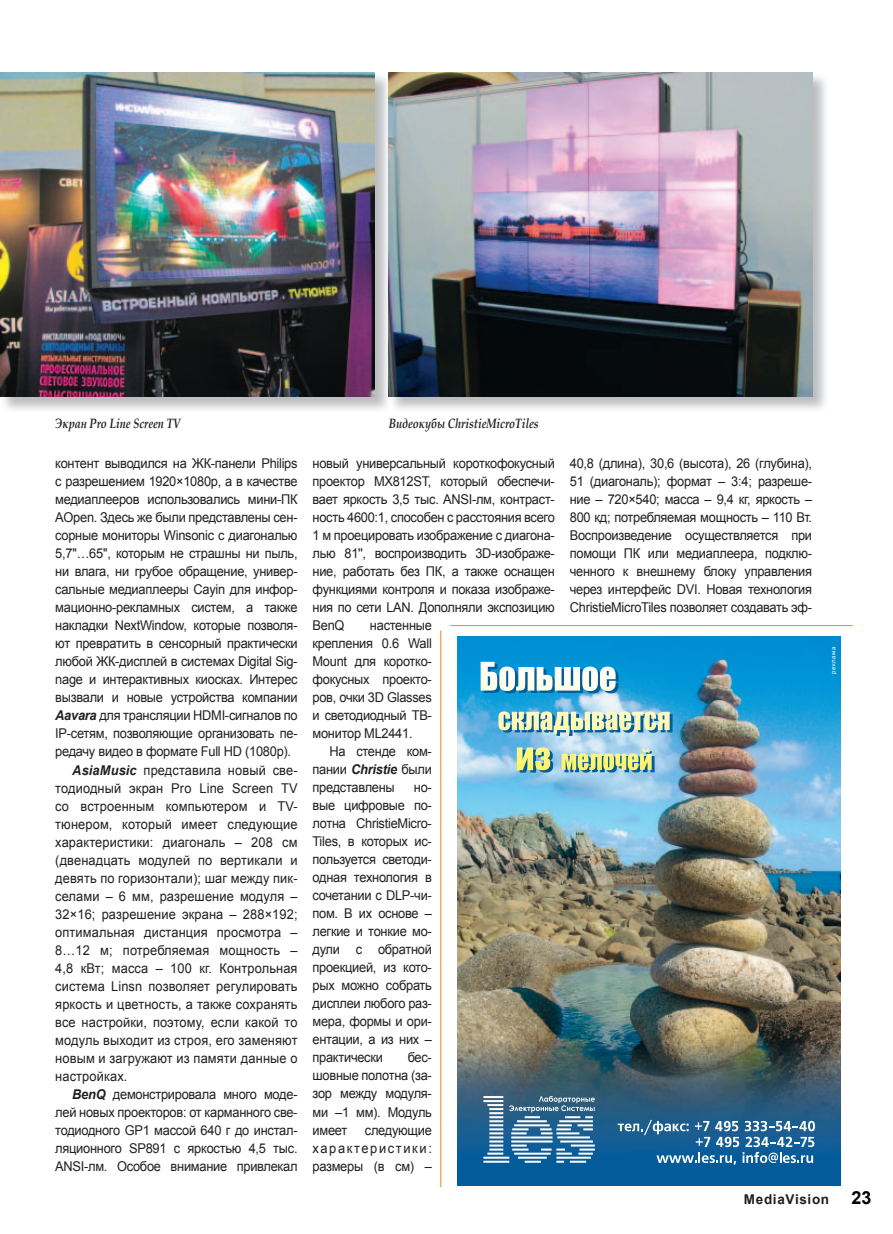
<style>
.page{position:relative;width:893px;height:1234px;background:#fff}
.page>*{position:absolute;margin:0;border:0;box-sizing:border-box;transform-origin:0 0}
.t1{font:13.5px/18px "Arial";letter-spacing:-.02em;color:#231f20;text-align:justify;scale:.95 1}
.t2{font:13.5px "Arial";letter-spacing:.01em;color:#231f20;scale:.95 1}
.t3{font:italic 700 13.5px "Book Antiqua";color:#231f20;scale:.8 1}
.t4{font:700 13.5px "Arial";letter-spacing:.05em;color:#231f20}
.t5{font:6px "Arial";letter-spacing:.1em;color:#fff}
.s1{font-weight:700;font-style:italic}
.s2{font-size:18px;color:#000}
</style>
<div class="page">
<img style="left:0;top:72px;width:389px;height:338px">
<img style="left:0;top:72px;width:374px;height:324px">
<img style="left:391px;top:72px;width:435px;height:338px">
<img style="left:389px;top:72px;width:423px;height:324px">
<img style="left:458px;top:636px;width:382px;height:549px">
<svg style="left:483px;top:1095px;width:112px;height:67px;background:#5e8bad"></svg>
<svg style="left:618px;top:1119px;width:197px;height:45px;background:#3f7ca9"></svg>
<svg style="left:501px;top:713px;width:172px;height:22px;background:#aac8b8"></svg>
<svg style="left:520px;top:749px;width:33px;height:23px"></svg>
<svg style="left:564px;top:751px;width:91px;height:21px;background:#b0c994"></svg>
<svg style="left:481px;top:661px;width:137px;height:32px"></svg>
<hr style="left:450px;top:625px;width:403px;height:1px;background:#f58220">
<hr style="left:440px;top:630px;width:1px;height:556px;background:#f58220">
<p class="t3" style="left:55px;top:414px;width:158px">Экран Pro Line Screen TV</p>
<p class="t3" style="left:389px;top:414px;width:189px">Видеокубы ChristieMicroTiles</p>
<p class="t1" style="left:55px;top:454px;width:257px">контент выводился на ЖК-панели Philips</p>
<p class="t1" style="left:55px;top:472px;width:257px">с разрешением 1920×1080р, а в качестве</p>
<p class="t1" style="left:55px;top:490px;width:257px">медиаплееров использовались мини-ПК</p>
<p class="t1" style="left:55px;top:508px;width:257px">AOpen. Здесь же были представлены сен-</p>
<p class="t1" style="left:55px;top:526px;width:257px">сорные мониторы Winsonic с диагональю</p>
<p class="t1" style="left:55px;top:544px;width:257px">5,7''…65'', которым не страшны ни пыль,</p>
<p class="t1" style="left:55px;top:562px;width:257px">ни влага, ни грубое обращение, универ-</p>
<p class="t1" style="left:55px;top:580px;width:257px">сальные медиаплееры Cayin для инфор-</p>
<p class="t1" style="left:55px;top:598px;width:257px">мационно-рекламных систем, а также</p>
<p class="t1" style="left:55px;top:616px;width:257px">накладки NextWindow, которые позволя-</p>
<p class="t1" style="left:55px;top:634px;width:257px">ют превратить в сенсорный практически</p>
<p class="t1" style="left:55px;top:652px;width:257px">любой ЖК-дисплей в системах Digital Sig-</p>
<p class="t1" style="left:55px;top:670px;width:257px">nage и интерактивных киосках. Интерес</p>
<p class="t1" style="left:55px;top:688px;width:257px">вызвали и новые устройства компании</p>
<p class="t1" style="left:55px;top:706px;width:257px"><span class="s1">Aavara</span> для трансляции HDMI-сигналов по</p>
<p class="t1" style="left:55px;top:724px;width:257px">IP-сетям, позволяющие организовать пе-</p>
<p class="t1" style="left:55px;top:742px;width:250px">редачу видео в формате Full HD (1080p).</p>
<p class="t2" style="left:72px;top:760px;width:239px"><span class="s1">AsiaMusic</span> представила новый све-</p>
<p class="t2" style="left:55px;top:778px;width:257px">тодиодный экран Pro Line Screen TV</p>
<p class="t2" style="left:55px;top:796px;width:257px">со встроенным компьютером и TV-</p>
<p class="t2" style="left:55px;top:814px;width:257px">тюнером, который имеет следующие</p>
<p class="t2" style="left:55px;top:832px;width:257px">характеристики: диагональ – 208 см</p>
<p class="t2" style="left:55px;top:850px;width:257px">(двенадцать модулей по вертикали и</p>
<p class="t2" style="left:55px;top:868px;width:257px">девять по горизонтали); шаг между пик-</p>
<p class="t2" style="left:55px;top:886px;width:257px">селами – 6 мм, разрешение модуля –</p>
<p class="t2" style="left:55px;top:904px;width:257px">32×16; разрешение экрана – 288×192;</p>
<p class="t2" style="left:55px;top:922px;width:257px">оптимальная дистанция просмотра –</p>
<p class="t2" style="left:55px;top:940px;width:257px">8…12 м; потребляемая мощность –</p>
<p class="t2" style="left:55px;top:958px;width:257px">4,8 кВт; масса – 100 кг. Контрольная</p>
<p class="t2" style="left:55px;top:976px;width:257px">система Linsn позволяет регулировать</p>
<p class="t2" style="left:55px;top:994px;width:257px">яркость и цветность, а также сохранять</p>
<p class="t2" style="left:55px;top:1012px;width:257px">все настройки, поэтому, если какой то</p>
<p class="t2" style="left:55px;top:1030px;width:257px">модуль выходит из строя, его заменяют</p>
<p class="t2" style="left:55px;top:1048px;width:257px">новым и загружают из памяти данные о</p>
<p class="t2" style="left:55px;top:1066px;width:78px">настройках.</p>
<p class="t1" style="left:72px;top:1084px;width:239px"><span class="s1">BenQ</span> демонстрировала много моде-</p>
<p class="t1" style="left:55px;top:1102px;width:257px">лей новых проекторов: от карманного све-</p>
<p class="t1" style="left:55px;top:1120px;width:257px">тодиодного GP1 массой 640 г до инстал-</p>
<p class="t1" style="left:55px;top:1138px;width:257px">ляционного SP891 с яркостью 4,5 тыс.</p>
<p class="t1" style="left:55px;top:1156px;width:257px">ANSI-лм. Особое внимание привлекал</p>
<p class="t1" style="left:313px;top:454px;width:257px">новый универсальный короткофокусный проектор MX812ST, который обеспечи&shy;вает яркость 3,5 тыс. ANSI-лм, контраст&shy;ность 4600:1, способен с расстояния всего 1 м проецировать изображение с диагона&shy;лью 81'', воспроизводить 3D-изображе&shy;ние, работать без ПК, а также оснащен функциями контроля и показа изображе&shy;ния по сети LAN. Дополняли экспозицию BenQ</p>
<p class="t1" style="left:313px;top:616px;width:127px;text-indent:57px">настенные крепления 0.6 Wall Mount для коротко&shy;фокусных проекто&shy;ров, очки 3D Glasses и светодиодный ТВ&shy;монитор ML2441.</p>
<p class="t1" style="left:313px;top:742px;width:127px;text-indent:17px">На стенде ком&shy;пании <span class="s1">Christie</span> были представлены</p>
<p class="t1" style="left:313px;top:778px;width:127px;text-indent:101px">но&shy;вые цифровые по&shy;лотна ChristieMicro-Tiles, в которых ис&shy;пользуется светоди&shy;одная технология в сочетании с DLP-чи&shy;пом. В их основе – легкие и тонкие мо&shy;дули с обратной проекцией, из кото&shy;рых можно собрать дисплеи любого раз&shy;мера, формы и ори&shy;ентации, а из них – практически</p>
<p class="t1" style="left:313px;top:1048px;width:127px;text-indent:95px">бес&shy;шовные полотна (за&shy;зор между модуля&shy;ми –1 мм). Модуль имеет</p>
<p class="t1" style="left:313px;top:1120px;width:127px;text-indent:52px">следующие характеристики: размеры (в см) –</p>
<p class="t1" style="left:570px;top:454px;width:257px">40,8 (длина), 30,6 (высота), 26 (глубина), 51 (диагональ); формат – 3:4; разреше&shy;ние – 720×540; масса – 9,4 кг, яркость – 800 кд; потребляемая мощность – 110 Вт.<br>Воспроизведение осуществляется при помощи ПК или медиаплеера, подклю&shy;ченного к внешнему блоку управления через интерфейс DVI. Новая технология ChristieMicroTiles позволяет создавать эф-</p>
<p class="t5" style="left:829px;top:673px;width:29px;rotate:-90deg">реклама</p>
<p class="t4" style="left:744px;top:1190px;width:129px">MediaVision <span class="s2">23</span></p>
</div>
